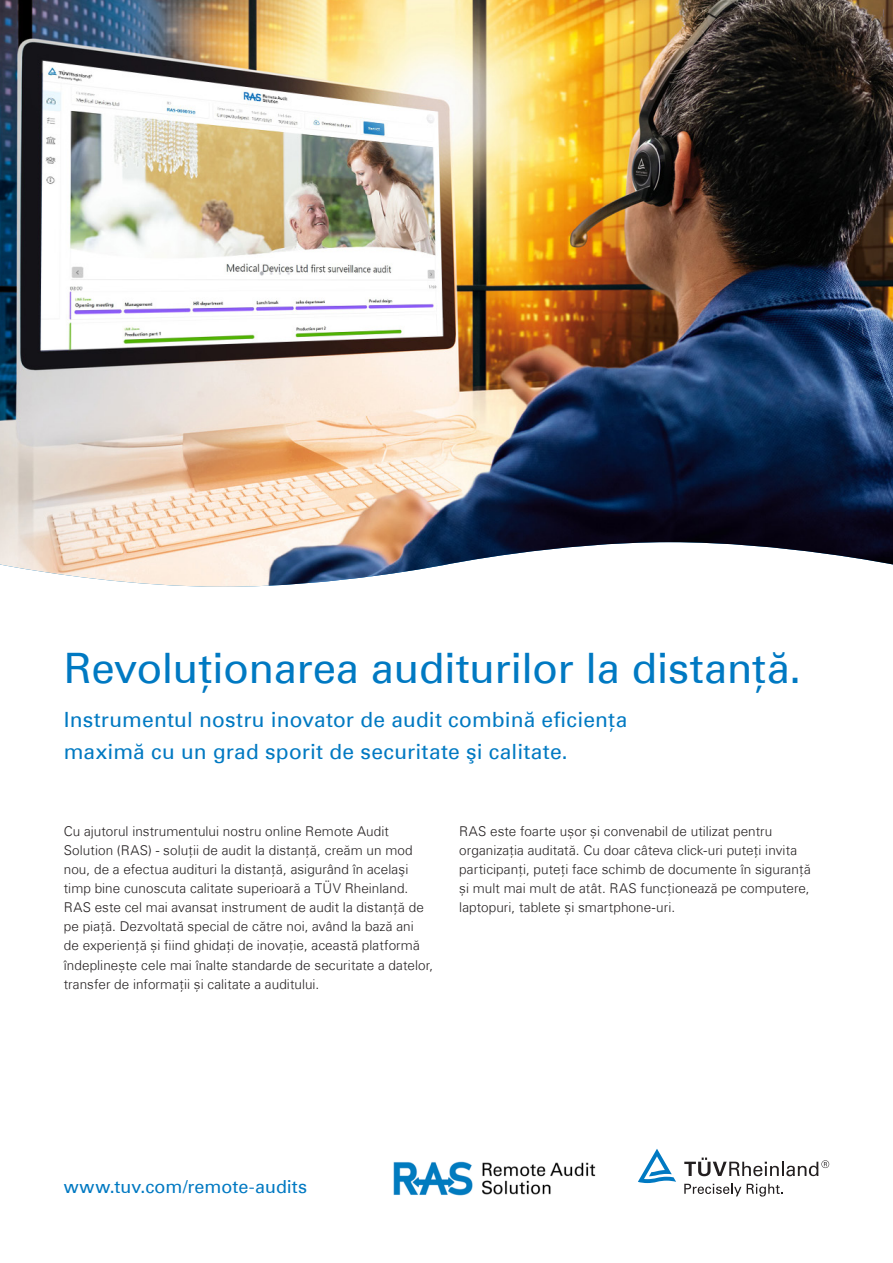
<style>
.page{position:relative;width:893px;height:1263px;background:#fff}
.page>*{position:absolute;margin:0;border:0;box-sizing:border-box;transform-origin:0 0}
._01_Headline{font:42px "Univers Com 55 Roman";letter-spacing:-.01em;color:#0079c2}
._02_Subheadline___In{font:21px/32px "Univers Com 55 Roman";letter-spacing:.01em;color:#0079c2}
.t1{font:18px "Univers Com 55 Roman";color:#0079c2}
._03_Copy{font:300 13.5px/19.2px "Univers Com 45";letter-spacing:.005em;color:#231f20}
</style>
<div class="page">
<svg style="left:684px;top:1157px;width:145px;height:19px"></svg>
<svg style="left:638px;top:1149px;width:38px;height:34px"></svg>
<svg style="left:684px;top:1184px;width:57px;height:12px"></svg>
<svg style="left:747px;top:1184px;width:36px;height:12px"></svg>
<img style="left:393px;top:1161px;width:203px;height:35px">
<img style="left:0;top:0;width:893px;height:587px">
<p class="_01_Headline" style="left:64px;top:642px;width:739px">Revoluționarea auditurilor la distanţă.</p>
<p class="_02_Subheadline___In" style="left:64px;top:704px;width:565px">Instrumentul nostru inovator de audit combină eficienţa maximă cu un grad sporit de securitate şi calitate.</p>
<p class="_03_Copy" style="left:64px;top:821px;width:371px">Cu ajutorul instrumentului nostru online Remote Audit Solution (RAS) - soluţii de audit la distanţă, creăm un mod nou, de a efectua audituri la distanţă, asigurând în acelaşi timp bine cunoscuta calitate superioară a TÜV Rheinland.<br>RAS este cel mai avansat instrument de audit la distanță de pe piață. Dezvoltată special de către noi, având la bază ani<br>de experiență și fiind ghidați de inovație, această platformă îndeplinește cele mai înalte standarde de securitate a datelor, transfer de informații și calitate a auditului.</p>
<p class="_03_Copy" style="left:459px;top:821px;width:353px">RAS este foarte ușor și convenabil de utilizat pentru organizația auditată. Cu doar câteva click-uri puteți invita participanți, puteți face schimb de documente în siguranță și mult mai mult de atât. RAS funcționează pe computere, laptopuri, tablete și smartphone-uri.</p>
<h3 class="t1" style="left:64px;top:1175px;width:245px">www.tuv.com/remote-audits</h3>
</div>
